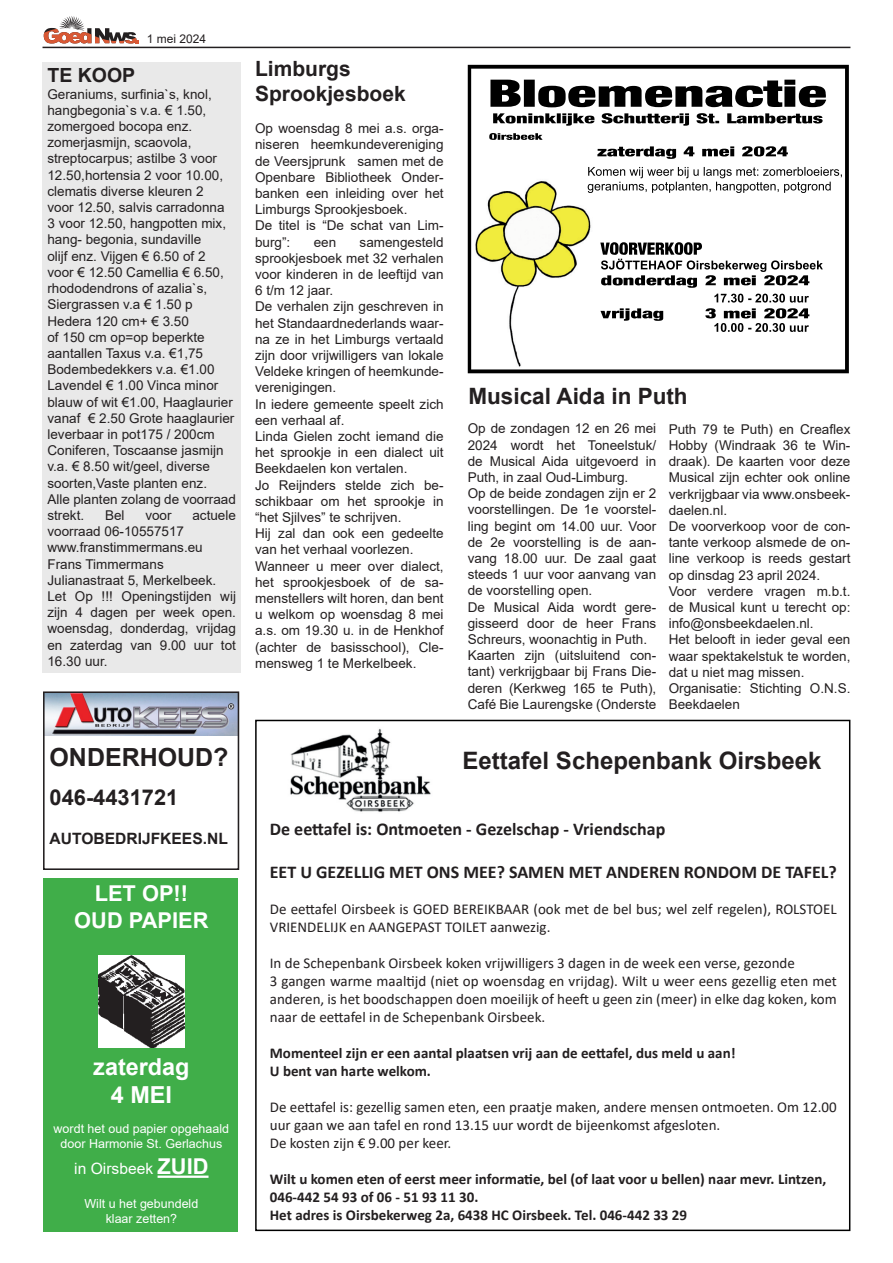
<style>
.page{position:relative;width:893px;height:1263px;background:#fff}
.page>*{position:absolute;margin:0;border:0;box-sizing:border-box;transform-origin:0 0}
.t1{font:700 24.9px "Arial";color:#231f20}
.t2{font:700 24px "Arial";color:#231f20}
.t3{font:700 23.4px/28px "Arial";color:#fff;text-align:center}
.t4{font:700 22.5px "Arial";color:#231f20}
.t5{font:700 21.9px/26.2px "Arial";color:#fff;text-align:center}
.t6{font:700 21.9px "Arial";color:#231f20}
.t7{font:700 21px/25.2px "Arial";color:#231f20}
.t8{font:700 19.5px "Arial";color:#231f20}
.t9{font:700 18px "Calibri";color:#231f20}
.t10{font:700 15.6px "Arial";color:#231f20}
.t11{font:15.6px "Arial";color:#fff}
.t12{font:15px/18px "Calibri";color:#231f20}
.t13{font:700 15px/18px "Calibri";color:#231f20}
.t14{font:13.5px/16.2px "Arial";color:#231f20}
.t15{font:12.45px/15px "Arial";color:#fff;text-align:center}
.t16{font:12px "Arial";color:#231f20}
.s1{font-weight:700;font-size:21.9px}
</style>
<div class="page">
<div style="left:43px;top:63px;width:198px;height:610px;background:#e9e9e9"></div>
<img style="left:468px;top:65px;width:381px;height:308px">
<hr style="left:43px;top:47px;width:807px;height:1px;background:#231f20">
<svg style="left:44px;top:16px;width:95px;height:27px"></svg>
<div style="left:255px;top:720px;width:595px;height:511px;border:2px solid #000"></div>
<img style="left:290px;top:728px;width:141px;height:84px">
<div style="left:43px;top:878px;width:195px;height:353px;background:#40ae49"></div>
<img style="left:98px;top:955px;width:87px;height:92px">
<hr style="left:158px;top:1175px;width:51px;height:3px;background:#fff">
<img style="left:46px;top:694px;width:190px;height:42px">
<div style="left:43px;top:691px;width:196px;height:179px;border:2px solid #231f20"></div>
<p class="t16" style="left:147px;top:30px;width:61px">1 mei 2024</p>
<h3 class="t8" style="left:47px;top:62px;width:89px">TE KOOP</h3>
<p class="t14" style="left:47px;top:86px;width:190px">Geraniums, surfinia`s, knol, hangbegonia`s v.a. € 1.50, zomergoed bocopa enz. zomerjasmijn, scaovola, streptocarpus; astilbe 3 voor<br>12.50,hortensia 2 voor 10.00, clematis diverse kleuren 2<br>voor 12.50, salvis carradonna<br>3 voor 12.50, hangpotten mix, hang- begonia, sundaville<br>olijf enz. Vijgen € 6.50 of 2<br>voor € 12.50 Camellia € 6.50, rhododendrons of azalia`s,<br>Siergrassen v.a € 1.50 p<br>Hedera 120 cm+ € 3.50<br>of 150 cm op=op beperkte aantallen Taxus v.a. €1,75<br>Bodembedekkers v.a. €1.00<br>Lavendel € 1.00 Vinca minor blauw of wit €1.00, Haaglaurier vanaf € 2.50 Grote haaglaurier leverbaar in pot175 / 200cm<br>Coniferen, Toscaanse jasmijn v.a. € 8.50 wit/geel, diverse soorten,Vaste planten enz.<br>Alle planten zolang de voorraad strekt.</p>
<p class="t14" style="left:105px;top:507px;width:21px">Bel</p>
<p class="t14" style="left:145px;top:507px;width:28px">voor</p>
<p class="t14" style="left:192px;top:507px;width:45px">actuele</p>
<p class="t14" style="left:47px;top:523px;width:190px">voorraad 06-10557517 www.franstimmermans.eu<br>Frans Timmermans<br>Julianastraat 5, Merkelbeek.<br>Let Op !!! Openingstijden wij zijn 4 dagen per week open. woensdag, donderdag, vrijdag en zaterdag van 9.00 uur tot<br>16.30 uur.</p>
<h1 class="t1" style="left:50px;top:740px;width:180px">ONDERHOUD?</h1>
<h3 class="t6" style="left:50px;top:782px;width:130px">046-4431721</h3>
<p class="t10" style="left:50px;top:828px;width:180px">AUTOBEDRIJFKEES.NL</p>
<h3 class="t5" style="left:74px;top:881px;width:136px">LET OP!!<br>OUD PAPIER</h3>
<h3 class="t3" style="left:93px;top:1053px;width:98px">zaterdag<br>4 MEI</h3>
<p class="t15" style="left:54px;top:1121px;width:177px">wordt het oud papier opgehaald door Harmonie St. Gerlachus</p>
<p class="t11" style="left:74px;top:1158px;width:136px">in Oirsbeek <span class="s1">ZUID</span></p>
<p class="t15" style="left:85px;top:1196px;width:115px">Wilt u het gebundeld klaar zetten?</p>
<h3 class="t7" style="left:255px;top:56px;width:152px">Limburgs<br>Sprookjesboek</h3>
<p class="t14" style="left:255px;top:120px;width:190px">Op woensdag 8 mei a.s. orga&shy;niseren heemkundevereniging de Veersjprunk samen met de<br>Openbare Bibliotheek Onder&shy;banken een inleiding over het<br>Limburgs Sprookjesboek.<br>De titel is “De schat van Lim&shy;burg”:</p>
<p class="t14" style="left:255px;top:234px;width:190px;text-indent:104px">samengesteld sprookjesboek met 32 verhalen voor kinderen in de leeftijd van<br>6 t/m 12 jaar.<br>De verhalen zijn geschreven in het Standaardnederlands waar&shy;na ze in het Limburgs vertaald zijn door vrijwilligers van lokale<br>Veldeke kringen of heemkunde&shy;verenigingen.<br>In iedere gemeente speelt zich een verhaal af.<br>Linda Gielen zocht iemand die het sprookje in een dialect uit<br>Beekdaelen kon vertalen.<br>Jo Reijnders stelde zich be&shy;schikbaar om het sprookje in “het Sjilves” te schrijven.<br>Hij zal dan ook een gedeelte van het verhaal voorlezen.<br>Wanneer u meer over dialect, het sprookjesboek of de sa&shy;menstellers wilt horen, dan bent u welkom op woensdag 8 mei a.s. om 19.30 u. in de Henkhof (achter de basisschool), Cle&shy;mensweg 1 te Merkelbeek.</p>
<p class="t14" style="left:314px;top:234px;width:24px">een</p>
<h3 class="t4" style="left:468px;top:380px;width:221px">Musical Aida in Puth</h3>
<p class="t14" style="left:468px;top:420px;width:190px">Op de zondagen 12 en 26 mei<br>2024 wordt het Toneelstuk/ de Musical Aida uitgevoerd in<br>Puth, in zaal Oud-Limburg.<br>Op de beide zondagen zijn er 2 voorstellingen. De 1e voorstel&shy;ling begint om 14.00 uur. Voor de 2e voorstelling is de aan&shy;vang 18.00 uur. De zaal gaat steeds 1 uur voor aanvang van de voorstelling open.<br>De Musical Aida wordt gere&shy;gisseerd door de heer Frans<br>Schreurs, woonachtig in Puth.<br>Kaarten zijn (uitsluitend con&shy;tant) verkrijgbaar bij Frans Die&shy;deren (Kerkweg 165 te Puth),<br>Café Bie Laurengske (Onderste</p>
<p class="t14" style="left:669px;top:421px;width:183px">Puth 79 te Puth) en Creaflex<br>Hobby (Windraak 36 te Win&shy;draak). De kaarten voor deze<br>Musical zijn echter ook online verkrijgbaar via www.onsbeek&shy;daelen.nl.<br>De voorverkoop voor de con&shy;tante verkoop alsmede de on&shy;line verkoop is reeds gestart op dinsdag 23 april 2024.<br>Voor verdere vragen m.b.t. de Musical kunt u terecht op: info@onsbeekdaelen.nl.<br>Het belooft in ieder geval een waar spektakelstuk te worden, dat u niet mag missen.<br>Organisatie: Stichting O.N.S.<br>Beekdaelen</p>
<h2 class="t2" style="left:463px;top:744px;width:360px">Eettafel Schepenbank Oirsbeek</h2>
<h3 class="t9" style="left:270px;top:816px;width:397px">De eettafel is: Ontmoeten - Gezelschap - Vriendschap</h3>
<h3 class="t9" style="left:270px;top:859px;width:568px">EET U GEZELLIG MET ONS MEE? SAMEN MET ANDEREN RONDOM DE TAFEL?</h3>
<p class="t12" style="left:270px;top:900px;width:568px">De eettafel Oirsbeek is GOED BEREIKBAAR (ook met de bel bus; wel zelf regelen), ROLSTOEL<br>VRIENDELIJK en AANGEPAST TOILET aanwezig.</p>
<p class="t12" style="left:270px;top:954px;width:568px">In de Schepenbank Oirsbeek koken vrijwilligers 3 dagen in de week een verse, gezonde<br>3 gangen warme maaltijd (niet op woensdag en vrijdag). Wilt u weer eens gezellig eten met anderen, is het boodschappen doen moeilijk of heeft u geen zin (meer) in elke dag koken, kom naar de eettafel in de Schepenbank Oirsbeek.</p>
<p class="t13" style="left:270px;top:1044px;width:467px">Momenteel zijn er een aantal plaatsen vrij aan de eettafel, dus meld u aan!<br>U bent van harte welkom.</p>
<p class="t12" style="left:270px;top:1098px;width:568px">De eettafel is: gezellig samen eten, een praatje maken, andere mensen ontmoeten. Om 12.00 uur gaan we aan tafel en rond 13.15 uur wordt de bijeenkomst afgesloten.<br>De kosten zijn € 9.00 per keer.</p>
<p class="t13" style="left:270px;top:1170px;width:558px">Wilt u komen eten of eerst meer informatie, bel (of laat voor u bellen) naar mevr. Lintzen,<br>046-442 54 93 of 06 - 51 93 11 30.<br>Het adres is Oirsbekerweg 2a, 6438 HC Oirsbeek. Tel. 046-442 33 29</p>
</div>
